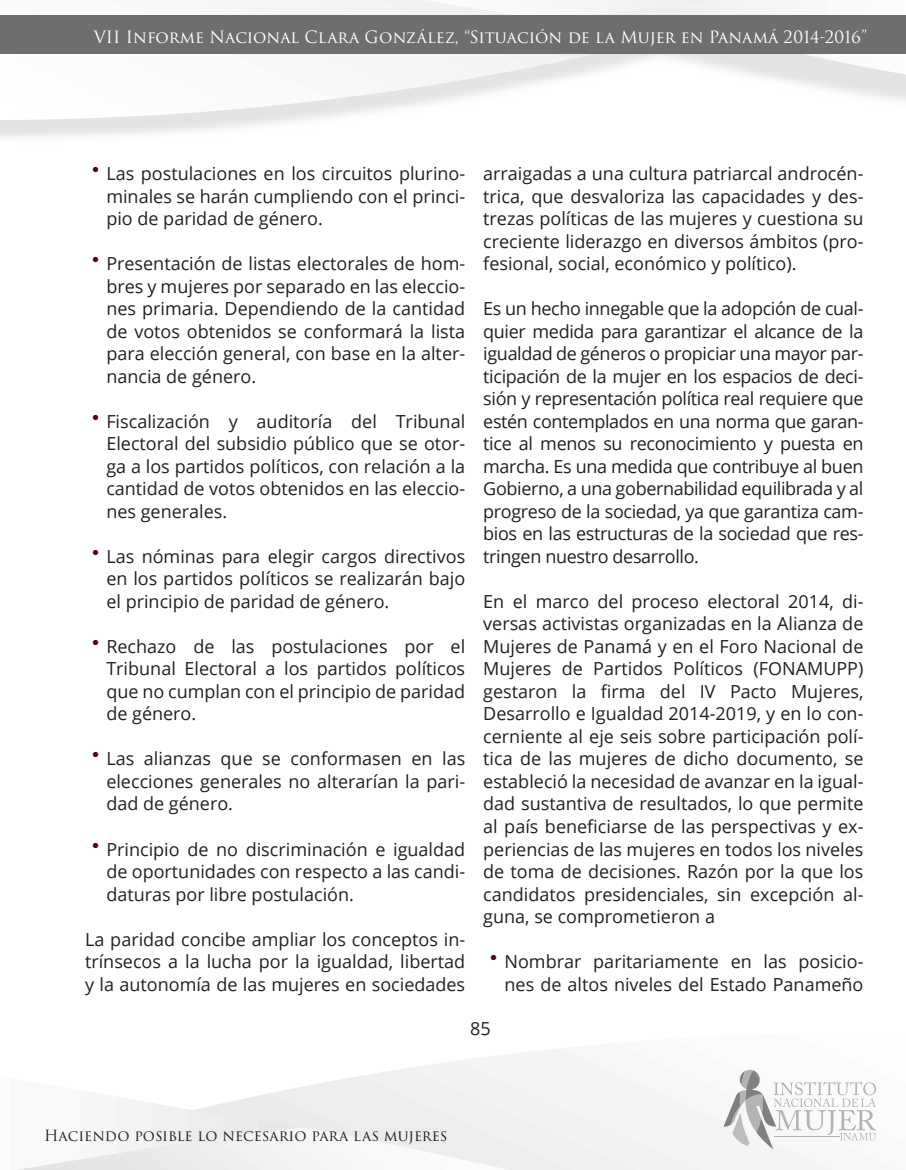
<style>
.page{position:relative;width:906px;height:1170px;background:#fff}
.page>*{position:absolute;margin:0;border:0;box-sizing:border-box;transform-origin:0 0}
.t1{font:18px/22.5px "Open Sans";color:#231f20;text-align:justify}
.t2{font:16.5px "Trajan Pro 3";color:#fff}
.t3{font:15px "Trajan Pro 3";color:#231f20}
</style>
<div class="page">
<svg style="left:357px;top:1049px;width:519px;height:120px"></svg>
<svg style="left:117px;top:1077px;width:413px;height:92px"></svg>
<svg style="left:23px;top:1127px;width:502px;height:42px"></svg>
<svg style="left:0;top:0;width:572px;height:120px"></svg>
<svg style="left:326px;top:0;width:580px;height:79px"></svg>
<div style="left:0;top:15px;width:906px;height:39px;background:#6e6e70"></div>
<svg style="left:723px;top:1069px;width:152px;height:80px"></svg>
<p class="t2" style="left:94px;top:25px;width:775px">VII Informe Nacional Clara González, “Situación de la Mujer en Panamá 2014-2016”</p>
<p class="t1" style="left:106px;top:162px;width:360px">Las postulaciones en los circuitos plurino&shy;minales se harán cumpliendo con el princi&shy;pio de paridad de género.</p>
<p class="t1" style="left:106px;top:252px;width:360px">Presentación de listas electorales de hom&shy;bres y mujeres por separado en las eleccio&shy;nes primaria. Dependiendo de la cantidad de votos obtenidos se conformará la lista para elección general, con base en la alter&shy;nancia de género.</p>
<p class="t1" style="left:106px;top:409px;width:360px">Fiscalización y auditoría del Tribunal Electoral del subsidio público que se otor&shy;ga a los partidos políticos, con relación a la cantidad de votos obtenidos en las eleccio&shy;nes generales.</p>
<p class="t1" style="left:106px;top:544px;width:360px">Las nóminas para elegir cargos directivos en los partidos políticos se realizarán bajo el principio de paridad de género.</p>
<p class="t1" style="left:106px;top:634px;width:360px">Rechazo de las postulaciones por el Tribunal Electoral a los partidos políticos que no cumplan con el principio de paridad de género.</p>
<p class="t1" style="left:106px;top:747px;width:360px">Las alianzas que se conformasen en las elecciones generales no alterarían la pari&shy;dad de género.</p>
<p class="t1" style="left:106px;top:837px;width:360px">Principio de no discriminación e igualdad de oportunidades con respecto a las candi&shy;daturas por libre postulación.</p>
<p class="t1" style="left:85px;top:927px;width:382px">La paridad concibe ampliar los conceptos in&shy;trínsecos a la lucha por la igualdad, libertad y la autonomía de las mujeres en sociedades</p>
<p class="t1" style="left:483px;top:162px;width:382px">arraigadas a una cultura patriarcal androcén&shy;trica, que desvaloriza las capacidades y des&shy;trezas políticas de las mujeres y cuestiona su creciente liderazgo en diversos ámbitos (pro&shy;fesional, social, económico y político).</p>
<p class="t1" style="left:483px;top:297px;width:382px">Es un hecho innegable que la adopción de cual&shy;quier medida para garantizar el alcance de la igualdad de géneros o propiciar una mayor par&shy;ticipación de la mujer en los espacios de deci&shy;sión y representación política real requiere que estén contemplados en una norma que garan&shy;tice al menos su reconocimiento y puesta en marcha. Es una medida que contribuye al buen Gobierno, a una gobernabilidad equilibrada y al progreso de la sociedad, ya que garantiza cam&shy;bios en las estructuras de la sociedad que res&shy;tringen nuestro desarrollo.</p>
<p class="t1" style="left:483px;top:589px;width:382px">En el marco del proceso electoral 2014, di&shy;versas activistas organizadas en la Alianza de Mujeres de Panamá y en el Foro Nacional de Mujeres de Partidos Políticos (FONAMUPP) gestaron la firma del IV Pacto Mujeres, Desarrollo e Igualdad 2014-2019, y en lo con&shy;cerniente al eje seis sobre participación polí&shy;tica de las mujeres de dicho documento, se estableció la necesidad de avanzar en la igual&shy;dad sustantiva de resultados, lo que permite al país beneficiarse de las perspectivas y ex&shy;periencias de las mujeres en todos los niveles de toma de decisiones. Razón por la que los candidatos presidenciales, sin excepción al&shy;guna, se comprometieron a</p>
<p class="t1" style="left:504px;top:949px;width:360px">Nombrar paritariamente en las posicio&shy;nes de altos niveles del Estado Panameño</p>
<p class="t1" style="left:470px;top:1016px;width:22px">85</p>
<p class="t3" style="left:44px;top:1125px;width:405px">Haciendo posible lo necesario para las mujeres</p>
</div>
